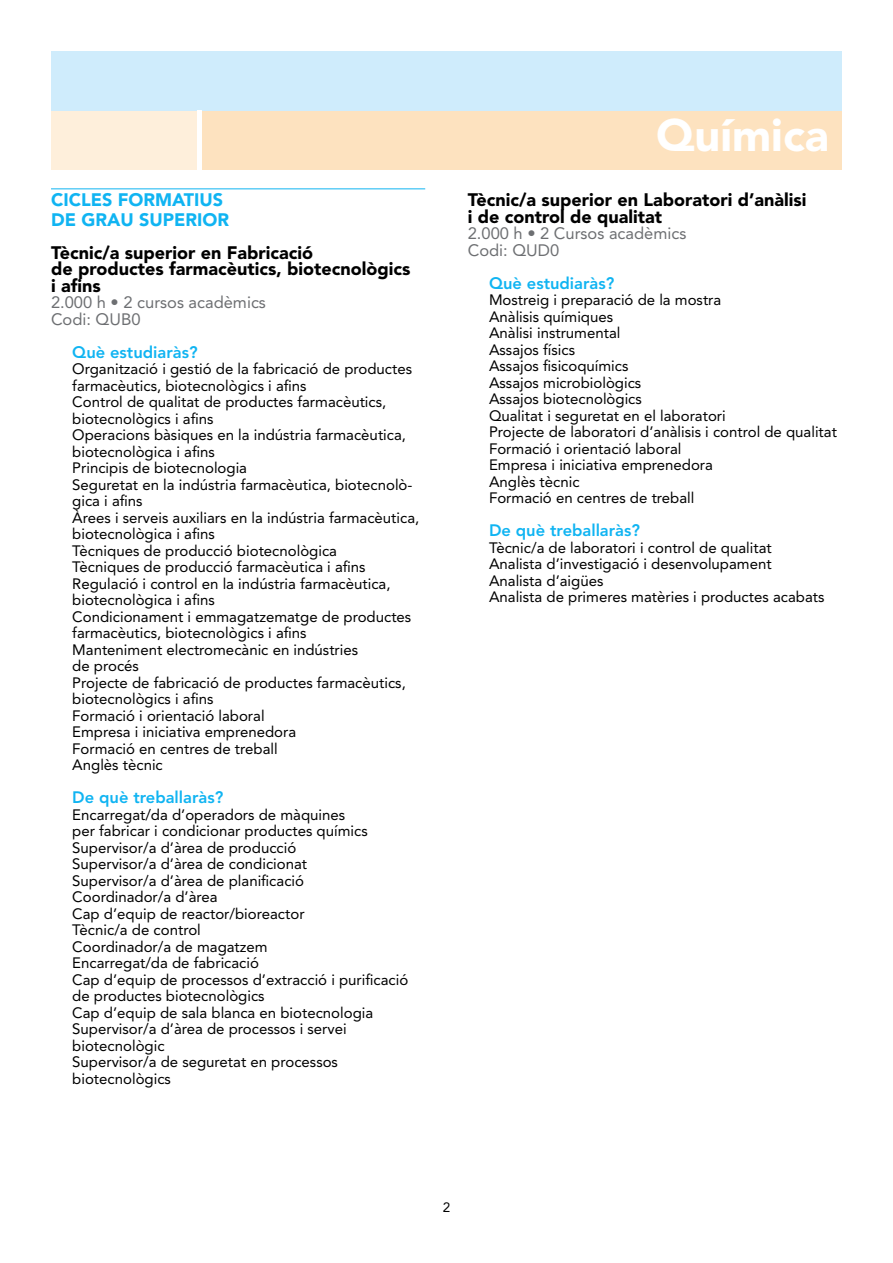
<style>
.page{position:relative;width:893px;height:1263px;background:#fff}
.page>*{position:absolute;margin:0;border:0;box-sizing:border-box;transform-origin:0 0}
.t1{font:900 45px "Avenir LT Std";color:#fff}
.curs{font:900 18px/16.5px "Avenir LT Std";color:#000}
.cicles{font:900 18px/19.5px "Avenir LT Std";color:#10b4f2}
.Codi{font:16.5px "Avenir LT Std";color:#6d6f72}
.pregunta{font:800 16.5px "Avenir LT Std";color:#10b4f2}
.text{font:15px/16.5px "Avenir LT Std";color:#000}
.text-2{font:13.5px "Avenir LT Std";color:#000}
</style>
<div class="page">
<div style="left:51px;top:111px;width:791px;height:59px;background:#fde2bf"></div>
<div style="left:51px;top:111px;width:149px;height:59px;background:#feefdb"></div>
<div style="left:51px;top:51px;width:791px;height:60px;background:#cfecfc"></div>
<hr style="left:198px;top:111px;width:4px;height:59px;background:#fff">
<hr style="left:51px;top:188px;width:374px;height:1px;background:#10b4f2">
<p class="cicles" style="left:51px;top:190px;width:179px">CICLES FORMATIUS<br>DE GRAU SUPERIOR</p>
<p class="curs" style="left:51px;top:244px;width:361px">Tècnic/a superior en Fabricació<br>de productes farmacèutics, biotecnològics i afins</p>
<p class="Codi" style="left:51px;top:293px;width:216px">2.000 h • 2 cursos acadèmics</p>
<p class="Codi" style="left:51px;top:309px;width:91px">Codi: QUB0</p>
<p class="pregunta" style="left:72px;top:342px;width:127px">Què estudiaràs?</p>
<p class="text" style="left:72px;top:361px;width:341px">Organització i gestió de la fabricació de productes farmacèutics, biotecnològics i afins</p>
<p class="text" style="left:72px;top:394px;width:316px">Control de qualitat de productes farmacèutics, biotecnològics i afins</p>
<p class="text" style="left:72px;top:427px;width:335px">Operacions bàsiques en la indústria farmacèutica, biotecnològica i afins</p>
<p class="text" style="left:72px;top:460px;width:176px">Principis de biotecnologia</p>
<p class="text" style="left:72px;top:476px;width:342px">Seguretat en la indústria farmacèutica, biotecnolò&shy;gica i afins</p>
<p class="text" style="left:72px;top:509px;width:349px">Àrees i serveis auxiliars en la indústria farmacèutica, biotecnològica i afins</p>
<p class="text" style="left:72px;top:542px;width:266px">Tècniques de producció biotecnològica</p>
<p class="text" style="left:72px;top:559px;width:295px">Tècniques de producció farmacèutica i afins</p>
<p class="text" style="left:72px;top:575px;width:320px">Regulació i control en la indústria farmacèutica, biotecnològica i afins</p>
<p class="text" style="left:72px;top:608px;width:341px">Condicionament i emmagatzematge de productes farmacèutics, biotecnològics i afins</p>
<p class="text" style="left:72px;top:641px;width:287px">Manteniment electromecànic en indústries de procés</p>
<p class="text" style="left:72px;top:674px;width:335px">Projecte de fabricació de productes farmacèutics, biotecnològics i afins</p>
<p class="text" style="left:72px;top:707px;width:194px">Formació i orientació laboral</p>
<p class="text" style="left:72px;top:724px;width:225px">Empresa i iniciativa emprenedora</p>
<p class="text" style="left:72px;top:740px;width:207px">Formació en centres de treball</p>
<p class="text" style="left:72px;top:757px;width:92px">Anglès tècnic</p>
<p class="pregunta" style="left:72px;top:788px;width:152px">De què treballaràs?</p>
<p class="text" style="left:72px;top:806px;width:297px">Encarregat/da d’operadors de màquines per fabricar i condicionar productes químics</p>
<p class="text" style="left:72px;top:839px;width:226px">Supervisor/a d’àrea de producció</p>
<p class="text" style="left:72px;top:856px;width:236px">Supervisor/a d’àrea de condicionat</p>
<p class="text" style="left:72px;top:872px;width:233px">Supervisor/a d’àrea de planificació</p>
<p class="text" style="left:72px;top:889px;width:147px">Coordinador/a d’àrea</p>
<p class="text" style="left:72px;top:905px;width:234px">Cap d’equip de reactor/bioreactor</p>
<p class="text" style="left:72px;top:922px;width:130px">Tècnic/a de control</p>
<p class="text" style="left:72px;top:938px;width:197px">Coordinador/a de magatzem</p>
<p class="text" style="left:72px;top:955px;width:188px">Encarregat/da de fabricació</p>
<p class="text" style="left:72px;top:971px;width:337px">Cap d’equip de processos d’extracció i purificació de productes biotecnològics</p>
<p class="text" style="left:72px;top:1004px;width:302px">Cap d’equip de sala blanca en biotecnologia</p>
<p class="text" style="left:72px;top:1021px;width:276px">Supervisor/a d’àrea de processos i servei biotecnològic</p>
<p class="text" style="left:72px;top:1054px;width:267px">Supervisor/a de seguretat en processos biotecnològics</p>
<p class="t1" style="left:656px;top:108px;width:174px">Química</p>
<p class="curs" style="left:468px;top:192px;width:340px">Tècnic/a superior en Laboratori d’anàlisi i de control de qualitat</p>
<p class="Codi" style="left:468px;top:224px;width:220px">2.000 h • 2 Cursos acadèmics</p>
<p class="Codi" style="left:468px;top:240px;width:93px">Codi: QUD0</p>
<p class="pregunta" style="left:489px;top:273px;width:127px">Què estudiaràs?</p>
<p class="text" style="left:489px;top:292px;width:234px">Mostreig i preparació de la mostra</p>
<p class="text" style="left:489px;top:308px;width:126px">Anàlisis químiques</p>
<p class="text" style="left:489px;top:325px;width:133px">Anàlisi instrumental</p>
<p class="text" style="left:489px;top:341px;width:88px">Assajos físics</p>
<p class="text" style="left:489px;top:358px;width:141px">Assajos fisicoquímics</p>
<p class="text" style="left:489px;top:374px;width:154px">Assajos microbiològics</p>
<p class="text" style="left:489px;top:391px;width:154px">Assajos biotecnològics</p>
<p class="text" style="left:489px;top:407px;width:238px">Qualitat i seguretat en el laboratori</p>
<p class="text" style="left:489px;top:424px;width:349px">Projecte de laboratori d’anàlisis i control de qualitat</p>
<p class="text" style="left:489px;top:440px;width:194px">Formació i orientació laboral</p>
<p class="text" style="left:489px;top:457px;width:225px">Empresa i iniciativa emprenedora</p>
<p class="text" style="left:489px;top:473px;width:92px">Anglès tècnic</p>
<p class="text" style="left:489px;top:490px;width:207px">Formació en centres de treball</p>
<p class="pregunta" style="left:489px;top:521px;width:152px">De què treballaràs?</p>
<p class="text" style="left:489px;top:539px;width:284px">Tècnic/a de laboratori i control de qualitat</p>
<p class="text" style="left:489px;top:556px;width:284px">Analista d’investigació i desenvolupament</p>
<p class="text" style="left:489px;top:572px;width:116px">Analista d’aigües</p>
<p class="text" style="left:489px;top:589px;width:337px">Analista de primeres matèries i productes acabats</p>
<p class="text-2" style="left:443px;top:1199px;width:9px">2</p>
</div>
